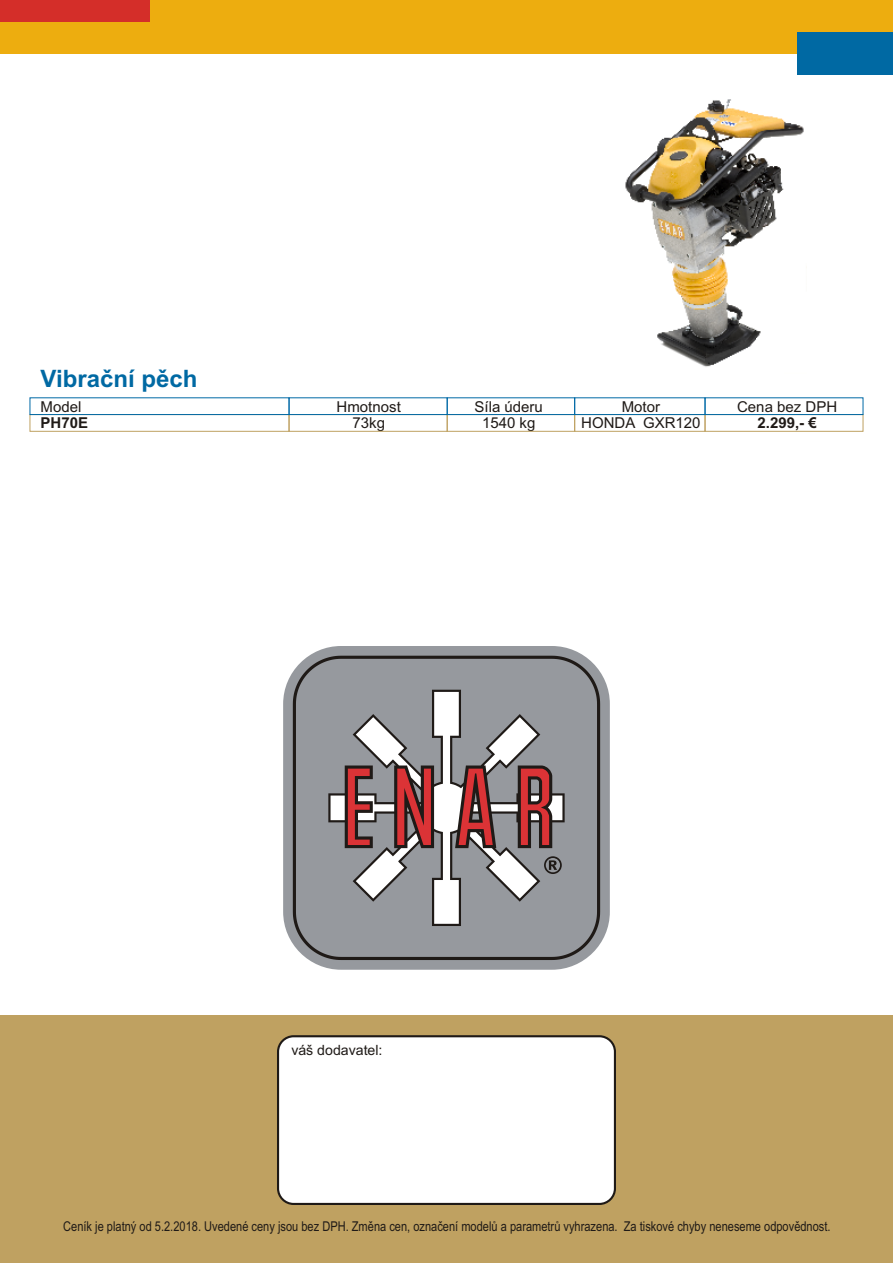
<style>
.page{position:relative;width:893px;height:1263px;background:#fff}
.page>*{position:absolute;margin:0;border:0;box-sizing:border-box;transform-origin:0 0}
.t1{font:700 24px "Arial";color:#0069a3}
.t2{font:15px "Arial";color:#1f1a17}
.t3{font:700 15px "Arial";color:#1f1a17}
.t4{font:14.1px "Arial";color:#1f1a17}
.t5{font:13.5px "Arial Narrow";color:#1f1a17}
</style>
<div class="page">
<img style="left:625px;top:99px;width:179px;height:268px">
<div style="left:0;top:1015px;width:893px;height:248px;background:#bfa161"></div>
<div style="left:277px;top:1035px;width:339px;height:170px;background:#fff;border:2px solid #1f1a17;border-radius:16px"></div>
<div style="left:283px;top:646px;width:327px;height:324px;background:#96999e;border-radius:58px"></div>
<svg style="left:293px;top:656px;width:307px;height:304px"></svg>
<svg style="left:331px;top:692px;width:231px;height:232px"></svg>
<div style="left:0;top:0;width:893px;height:54px;background:#edad0f"></div>
<div style="left:797px;top:32px;width:96px;height:43px;background:#0069a3"></div>
<div style="left:0;top:0;width:149px;height:22px;background:#d42e29"></div>
<div style="left:574px;top:398px;width:131px;height:17px;border:1px solid #0069a6"></div>
<div style="left:447px;top:398px;width:128px;height:17px;border:1px solid #0069a6"></div>
<div style="left:289px;top:398px;width:158px;height:17px;border:1px solid #0069a6"></div>
<div style="left:30px;top:398px;width:259px;height:17px;border:1px solid #0069a6"></div>
<div style="left:705px;top:398px;width:158px;height:17px;border:1px solid #0069a6"></div>
<h1 class="t1" style="left:41px;top:369px;width:158px">Vibrační pěch</h1>
<p class="t2" style="left:41px;top:401px;width:42px">Model</p>
<p class="t2" style="left:337px;top:401px;width:66px">Hmotnost</p>
<p class="t2" style="left:475px;top:401px;width:70px">Síla úderu</p>
<p class="t2" style="left:622px;top:401px;width:40px">Motor</p>
<p class="t2" style="left:737px;top:401px;width:102px">Cena bez DPH</p>
<p class="t3" style="left:41px;top:417px;width:49px">PH70E</p>
<p class="t2" style="left:352px;top:417px;width:34px">73kg</p>
<p class="t2" style="left:482px;top:417px;width:55px">1540 kg</p>
<p class="t2" style="left:581px;top:417px;width:121px">HONDA GXR120</p>
<p class="t3" style="left:758px;top:417px;width:61px">2.299,- €</p>
<p class="t4" style="left:291px;top:1045px;width:93px">váš dodavatel:</p>
<p class="t5" style="left:63px;top:1221px;width:769px">Ceník je platný od 5.2.2018. Uvedené ceny jsou bez DPH. Změna cen, označení modelů a parametrů vyhrazena. Za tiskové chyby neneseme odpovědnost.</p>
</div>
